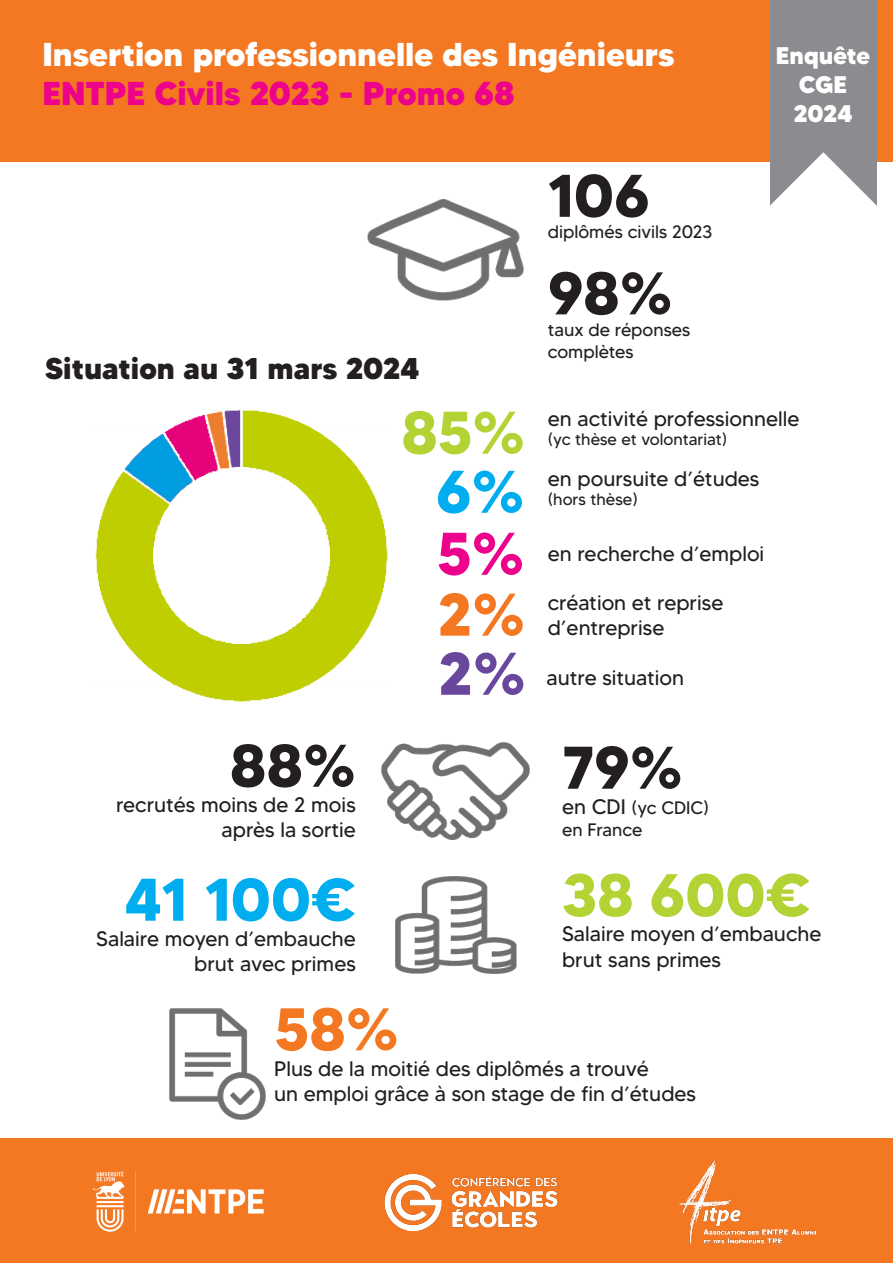
<style>
.page{position:relative;width:893px;height:1263px;background:#fff}
.page>*{position:absolute;margin:0;border:0;box-sizing:border-box;transform-origin:0 0}
.t1{font:700 60px "MADETOMMY";letter-spacing:-.01em;color:#231f20}
.t2{font:700 60px "MADETOMMY";color:#b3d234}
.t3{font:700 60px "MADETOMMY";color:#00aeef}
.t4{font:700 60px "MADETOMMY";color:#f47721}
.t5{font:700 60px "MADETOMMY";color:#ed028c}
.t6{font:700 60px "MADETOMMY";color:#69479c}
.t7{font:800 33px "MADETOMMY";color:#fff}
.t8{font:800 33px "MADETOMMY";color:#ed028c}
.t9{font:800 30px "MADETOMMY";color:#231f20}
.t10{font:800 24px "MADETOMMY";letter-spacing:-.01em;color:#fff}
.t11{font:21px/25.2px "MADETOMMY";color:#231f20}
.t12{font:18px/21.6px "MADETOMMY";color:#231f20}
.t13{font:16.5px "MADETOMMY";color:#231f20}
.s1{font-size:21px}
</style>
<div class="page">
<div style="left:0;top:0;width:893px;height:162px;background:#f47721"></div>
<img style="left:368px;top:199px;width:155px;height:102px">
<img style="left:381px;top:743px;width:148px;height:97px">
<img style="left:396px;top:877px;width:121px;height:96px">
<div style="left:0;top:1138px;width:893px;height:125px;background:#f47721"></div>
<img style="left:92px;top:1171px;width:172px;height:61px">
<img style="left:680px;top:1159px;width:135px;height:84px">
<img style="left:170px;top:1008px;width:95px;height:112px">
<img style="left:384px;top:1174px;width:174px;height:57px">
<img style="left:95px;top:409px;width:293px;height:293px">
<div style="left:770px;top:0;width:106px;height:206px;background:#8a8c8f"></div>
<svg style="left:770px;top:152px;width:107px;height:54px"></svg>
<p class="t7" style="left:43px;top:33px;width:633px">Insertion professionnelle des Ingénieurs</p>
<p class="t8" style="left:43px;top:73px;width:474px">ENTPE Civils 2023 - Promo 68</p>
<p class="t9" style="left:45px;top:349px;width:376px">Situation au 31 mars 2024</p>
<p class="t1" style="left:548px;top:158px;width:104px">106</p>
<p class="t12" style="left:548px;top:221px;width:166px">diplômés civils 2023</p>
<p class="t1" style="left:548px;top:256px;width:126px">98%</p>
<p class="t12" style="left:548px;top:319px;width:144px">taux de réponses complètes</p>
<p class="t10" style="left:776px;top:41px;width:96px">Enquête</p>
<p class="t10" style="left:799px;top:70px;width:50px">CGE</p>
<p class="t10" style="left:793px;top:98px;width:61px">2024</p>
<p class="t2" style="left:401px;top:395px;width:125px">85%</p>
<p class="t11" style="left:548px;top:406px;width:253px">en activité professionnelle</p>
<p class="t13" style="left:548px;top:429px;width:181px">(yc thèse et volontariat)</p>
<p class="t11" style="left:548px;top:465px;width:213px">en poursuite d’études</p>
<p class="t13" style="left:548px;top:489px;width:92px">(hors thèse)</p>
<p class="t11" style="left:548px;top:541px;width:218px">en recherche d’emploi</p>
<p class="t3" style="left:436px;top:454px;width:90px">6%</p>
<p class="t5" style="left:437px;top:516px;width:89px">5%</p>
<p class="t4" style="left:438px;top:577px;width:89px">2%</p>
<p class="t11" style="left:548px;top:590px;width:177px">création et reprise</p>
<p class="t11" style="left:548px;top:615px;width:118px">d’entreprise</p>
<p class="t1" style="left:230px;top:728px;width:128px">88%</p>
<p class="t11" style="left:222px;top:817px;width:136px">après la sortie</p>
<p class="t11" style="left:116px;top:792px;width:241px">recrutés moins de 2 mois</p>
<p class="t6" style="left:438px;top:636px;width:89px">2%</p>
<p class="t11" style="left:547px;top:665px;width:139px">autre situation</p>
<p class="t1" style="left:562px;top:730px;width:122px">79%</p>
<p class="t12" style="left:562px;top:797px;width:149px"><span class="s1">en CDI</span> (yc CDIC)</p>
<p class="t12" style="left:562px;top:818px;width:82px">en France</p>
<p class="t2" style="left:562px;top:858px;width:250px">38 600€</p>
<p class="t11" style="left:562px;top:921px;width:261px">Salaire moyen d’embauche brut sans primes</p>
<p class="t3" style="left:124px;top:862px;width:234px">41 100€</p>
<p class="t11" style="left:96px;top:926px;width:261px;text-align:right">Salaire moyen d’embauche brut avec primes</p>
<p class="t4" style="left:274px;top:992px;width:126px">58%</p>
<p class="t11" style="left:274px;top:1055px;width:376px">Plus de la moitié des diplômés a trouvé</p>
<p class="t11" style="left:274px;top:1081px;width:423px">un emploi grâce à son stage de fin d’études</p>
</div>
